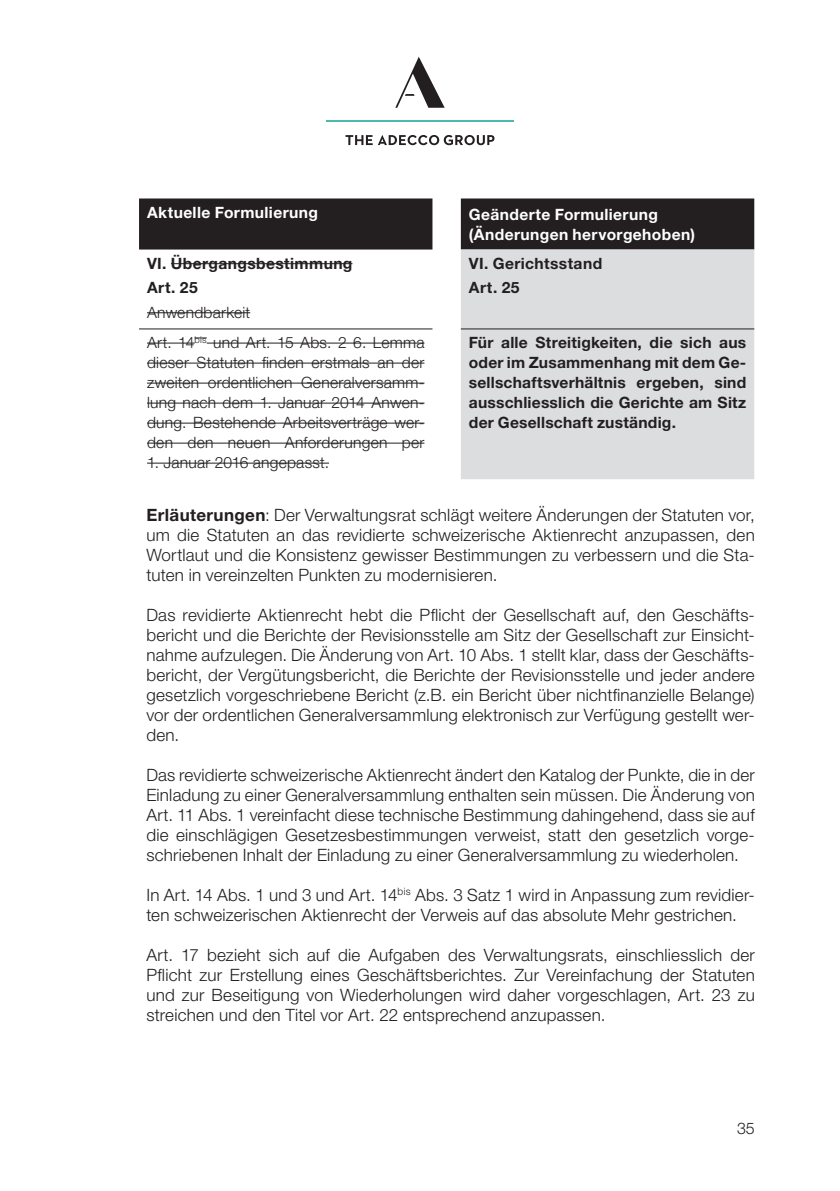
<style>
.page{position:relative;width:840px;height:1191px;background:#fff}
.page>*{position:absolute;margin:0;border:0;box-sizing:border-box;transform-origin:0 0}
.Body{font:300 17px/20px "Helvetica Neue LT Std";letter-spacing:.015em;color:#231f20;text-align:justify}
.t1{font:300 16px "Helvetica Neue LT Std";color:#231f20}
.Statuten{font:300 15.6px/20px "Helvetica Neue LT Std";letter-spacing:.015em;color:#231f20;text-align:justify}
.Statuten-2{font:700 15.6px/20px "Helvetica Neue LT Std";letter-spacing:.015em;color:#231f20;text-align:justify}
.Statuten-3{font:700 15.6px/20px "Helvetica Neue LT Std";letter-spacing:.025em;color:#fff}
.Body-2{font:700 15.6px "Helvetica Neue LT Std";letter-spacing:.025em;color:#231f20}
.Body-3{font:300 15.6px "Helvetica Neue LT Std";letter-spacing:.015em;color:#231f20}
.s1{font-weight:700}
</style>
<div class="page">
<svg style="left:345px;top:135px;width:149px;height:10px"></svg>
<hr style="left:326px;top:120px;width:187px;height:2px;background:#4eb9b1">
<svg style="left:395px;top:57px;width:49px;height:51px"></svg>
<div style="left:139px;top:198px;width:614px;height:51px;background:#231f20"></div>
<div style="left:460px;top:249px;width:293px;height:230px;background:#dcdddf"></div>
<hr style="left:139px;top:328px;width:293px;height:1px;background:#231f20">
<hr style="left:460px;top:328px;width:293px;height:1px;background:#231f20">
<hr style="left:171px;top:263px;width:181px;height:1px;background:#231f20">
<hr style="left:147px;top:312px;width:103px;height:1px;background:#231f20">
<hr style="left:147px;top:342px;width:47px;height:1px;background:#231f20">
<svg style="left:194px;top:337px;width:12px;height:1px"></svg>
<hr style="left:206px;top:342px;width:218px;height:1px;background:#231f20">
<hr style="left:147px;top:362px;width:277px;height:1px;background:#231f20">
<hr style="left:147px;top:382px;width:277px;height:1px;background:#231f20">
<hr style="left:147px;top:402px;width:277px;height:1px;background:#231f20">
<hr style="left:147px;top:422px;width:277px;height:1px;background:#231f20">
<hr style="left:147px;top:442px;width:277px;height:1px;background:#231f20">
<hr style="left:147px;top:462px;width:182px;height:1px;background:#231f20">
<p class="Statuten-3" style="left:147px;top:202px;width:172px">Aktuelle Formulierung</p>
<p class="Statuten-3" style="left:468px;top:204px;width:227px">Geänderte Formulierung (Änderungen hervorgehoben)</p>
<p class="Body-2" style="left:147px;top:253px;width:207px">VI. Übergangsbestimmung</p>
<p class="Body-2" style="left:147px;top:278px;width:52px">Art. 25</p>
<p class="Body-3" style="left:147px;top:303px;width:105px">Anwendbarkeit</p>
<p class="Body-2" style="left:468px;top:253px;width:135px">VI. Gerichtsstand</p>
<p class="Body-2" style="left:468px;top:278px;width:52px">Art. 25</p>
<p class="Statuten" style="left:147px;top:332px;width:279px">Art. 14<sup>bis</sup> und Art. 15 Abs. 2 6. Lemma dieser Statuten finden erstmals an der zweiten ordentlichen Generalversamm&shy;lung nach dem 1. Januar 2014 Anwen&shy;dung. Bestehende Arbeitsverträge wer&shy;den den neuen Anforderungen per</p>
<p class="Statuten" style="left:147px;top:452px;width:183px">1. Januar 2016 angepasst.</p>
<p class="Statuten-2" style="left:468px;top:332px;width:279px">Für alle Streitigkeiten, die sich aus oder im Zusammenhang mit dem Ge&shy;sellschaftsverhältnis ergeben, sind ausschliesslich die Gerichte am Sitz der Gesellschaft zuständig.</p>
<p class="Body" style="left:146px;top:504px;width:609px"><span class="s1">Erläuterungen</span>: Der Verwaltungsrat schlägt weitere Änderungen der Statuten vor, um die Statuten an das revidierte schweizerische Aktienrecht anzupassen, den Wortlaut und die Konsistenz gewisser Bestimmungen zu verbessern und die Sta&shy;tuten in vereinzelten Punkten zu modernisieren.</p>
<p class="Body" style="left:146px;top:604px;width:609px">Das revidierte Aktienrecht hebt die Pflicht der Gesellschaft auf, den Geschäfts&shy;bericht und die Berichte der Revisionsstelle am Sitz der Gesellschaft zur Einsicht&shy;nahme aufzulegen. Die Änderung von Art. 10 Abs. 1 stellt klar, dass der Geschäfts&shy;bericht, der Vergütungsbericht, die Berichte der Revisionsstelle und jeder andere gesetzlich vorgeschriebene Bericht (z.B. ein Bericht über nichtfinanzielle Belange) vor der ordentlichen Generalversammlung elektronisch zur Verfügung gestellt wer&shy;den.</p>
<p class="Body" style="left:146px;top:764px;width:609px">Das revidierte schweizerische Aktienrecht ändert den Katalog der Punkte, die in der Einladung zu einer Generalversammlung enthalten sein müssen. Die Änderung von Art. 11 Abs. 1 vereinfacht diese technische Bestimmung dahingehend, dass sie auf die einschlägigen Gesetzesbestimmungen verweist, statt den gesetzlich vorge&shy;schriebenen Inhalt der Einladung zu einer Generalversammlung zu wiederholen.</p>
<p class="Body" style="left:146px;top:884px;width:609px">In Art. 14 Abs. 1 und 3 und Art. 14<sup>bis</sup> Abs. 3 Satz 1 wird in Anpassung zum revidier&shy;ten schweizerischen Aktienrecht der Verweis auf das absolute Mehr gestrichen.</p>
<p class="Body" style="left:146px;top:944px;width:609px">Art. 17 bezieht sich auf die Aufgaben des Verwaltungsrats, einschliesslich der Pflicht zur Erstellung eines Geschäftsberichtes. Zur Vereinfachung der Statuten und zur Beseitigung von Wiederholungen wird daher vorgeschlagen, Art. 23 zu streichen und den Titel vor Art. 22 entsprechend anzupassen.</p>
<p class="t1" style="left:736px;top:1118px;width:19px">35</p>
</div>
